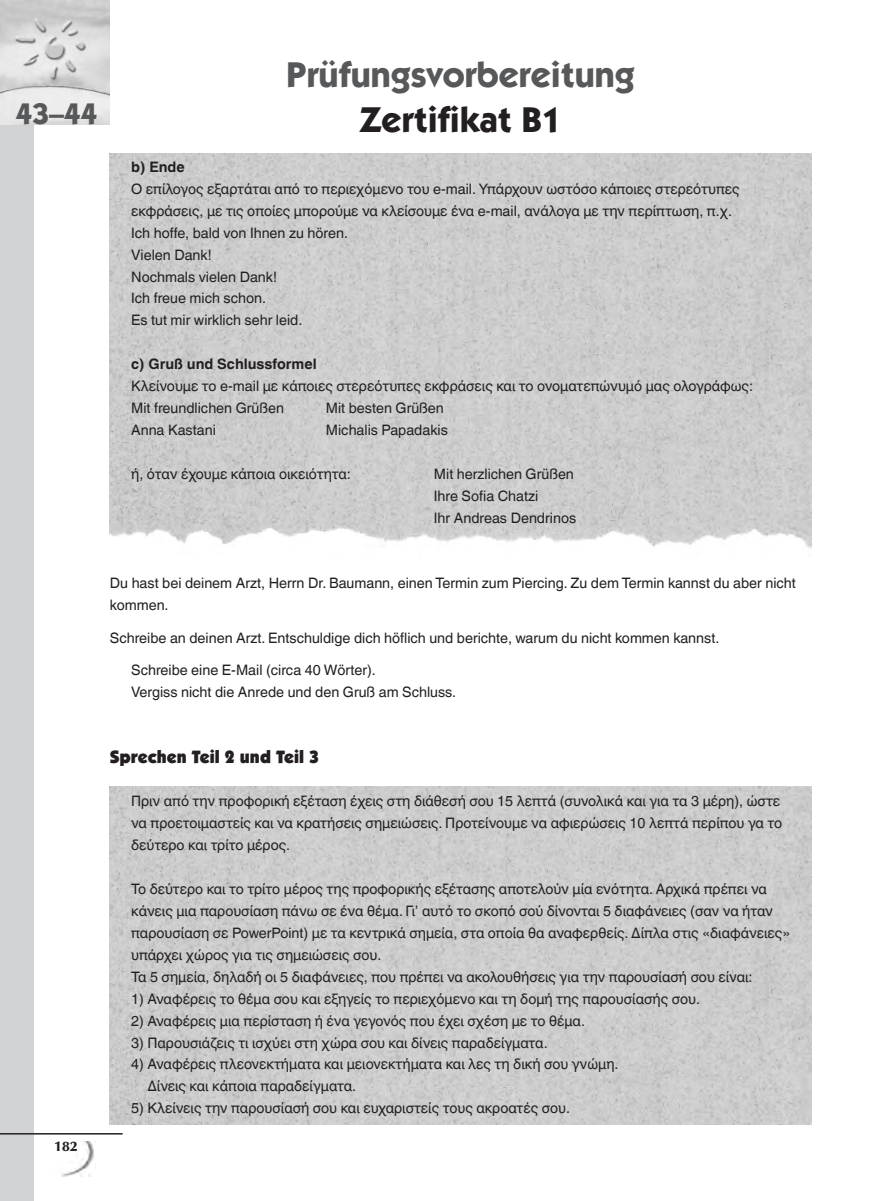
<style>
.page{position:relative;width:896px;height:1201px;background:#fff}
.page>*{position:absolute;margin:0;border:0;box-sizing:border-box;transform-origin:0 0}
.t1{font:700 36px "Itc Kabel";color:#57585a}
.t2{font:700 36px "Itc Kabel";color:#231f20}
.t3{font:700 30px "Itc Kabel";color:#57585a}
.t4{font:900 18px "Itc Kabel";color:#231f20}
._01-Bodytext{font:14.4px/21.9px "Helvetica Linotype";color:#231f20}
._01-Bodytext-2{font:700 14.4px "Helvetica Linotype";color:#231f20}
.t5{font:700 14.25px "UB Optima";color:#231f20}
</style>
<div class="page">
<img style="left:61px;top:1141px;width:34px;height:35px">
<div style="left:0;top:4px;width:33px;height:1196px;background:#d1d2d4"></div>
<img style="left:0;top:0;width:110px;height:124px">
<hr style="left:0;top:1132px;width:123px;height:2px;background:#231f20">
<img style="left:110px;top:787px;width:701px;height:337px">
<img style="left:110px;top:153px;width:701px;height:396px">
<svg style="left:0;top:0;width:5px;height:5px"></svg>
<p class="t3" style="left:16px;top:95px;width:83px">43–44</p>
<h1 class="t1" style="left:287px;top:52px;width:350px">Prüfungsvorbereitung</h1>
<h1 class="t2" style="left:360px;top:97px;width:204px">Zertifikat B1</h1>
<p class="_01-Bodytext-2" style="left:131px;top:158px;width:55px">b) Ende</p>
<p class="_01-Bodytext" style="left:131px;top:178px;width:610px">Ο επίλογος εξαρτάται από το περιεχόμενο του e-mail. Υπάρχουν ωστόσο κάποιες στερεότυπες εκφράσεις, με τις οποίες μπορούμε να κλείσουμε ένα e-mail, ανάλογα με την περίπτωση, π.χ.</p>
<p class="_01-Bodytext" style="left:131px;top:222px;width:218px">Ich hoffe, bald von Ihnen zu hören.</p>
<p class="_01-Bodytext" style="left:131px;top:244px;width:82px">Vielen Dank!</p>
<p class="_01-Bodytext" style="left:131px;top:265px;width:147px">Nochmals vielen Dank!</p>
<p class="_01-Bodytext" style="left:131px;top:287px;width:136px">Ich freue mich schon.</p>
<p class="_01-Bodytext" style="left:131px;top:309px;width:173px">Es tut mir wirklich sehr leid.</p>
<p class="_01-Bodytext-2" style="left:131px;top:356px;width:187px">c) Gruß und Schlussformel</p>
<p class="_01-Bodytext" style="left:131px;top:375px;width:623px">Κλείνουμε το e-mail με κάποιες στερεότυπες εκφράσεις και το ονοματεπώνυμό μας ολογράφως:</p>
<p class="_01-Bodytext" style="left:131px;top:397px;width:154px">Mit freundlichen Grüßen</p>
<p class="_01-Bodytext" style="left:326px;top:397px;width:119px">Mit besten Grüßen</p>
<p class="_01-Bodytext" style="left:131px;top:419px;width:86px">Anna Kastani</p>
<p class="_01-Bodytext" style="left:326px;top:419px;width:124px">Michalis Papadakis</p>
<p class="_01-Bodytext" style="left:131px;top:463px;width:221px">ή, όταν έχουμε κάποια οικειότητα:</p>
<p class="_01-Bodytext" style="left:434px;top:463px;width:141px">Mit herzlichen Grüßen</p>
<p class="_01-Bodytext" style="left:434px;top:484px;width:106px">Ihre Sofia Chatzi</p>
<p class="_01-Bodytext" style="left:434px;top:506px;width:144px">Ihr Andreas Dendrinos</p>
<p class="t5" style="left:55px;top:1137px;width:25px">182</p>
<p class="_01-Bodytext" style="left:110px;top:572px;width:687px">Du hast bei deinem Arzt, Herrn Dr. Baumann, einen Termin zum Piercing. Zu dem Termin kannst du aber nicht kommen.</p>
<p class="_01-Bodytext" style="left:110px;top:626px;width:611px">Schreibe an deinen Arzt. Entschuldige dich höflich und berichte, warum du nicht kommen kannst.</p>
<p class="_01-Bodytext" style="left:131px;top:659px;width:246px">Schreibe eine E-Mail (circa 40 Wörter).</p>
<p class="_01-Bodytext" style="left:131px;top:681px;width:327px">Vergiss nicht die Anrede und den Gruß am Schluss.</p>
<p class="t4" style="left:110px;top:745px;width:211px">Sprechen Teil 2 und Teil 3</p>
<p class="_01-Bodytext" style="left:131px;top:790px;width:653px">Πριν από την προφορική εξέταση έχεις στη διάθεσή σου 15 λεπτά (συνολικά και για τα 3 μέρη), ώστε να προετοιμαστείς και να κρατήσεις σημειώσεις. Προτείνουμε να αφιερώσεις 10 λεπτά περίπου γα το δεύτερο και τρίτο μέρος.</p>
<p class="_01-Bodytext" style="left:131px;top:878px;width:661px">Το δεύτερο και το τρίτο μέρος της προφορικής εξέτασης αποτελούν μία ενότητα. Αρχικά πρέπει να κάνεις μια παρουσίαση πάνω σε ένα θέμα. Γι’ αυτό το σκοπό σού δίνονται 5 διαφάνειες (σαν να ήταν παρουσίαση σε PowerPoint) με τα κεντρικά σημεία, στα οποία θα αναφερθείς. Δίπλα στις «διαφάνειες» υπάρχει χώρος για τις σημειώσεις σου.</p>
<p class="_01-Bodytext" style="left:131px;top:965px;width:623px">Τα 5 σημεία, δηλαδή οι 5 διαφάνειες, που πρέπει να ακολουθήσεις για την παρουσίασή σου είναι:</p>
<p class="_01-Bodytext" style="left:131px;top:987px;width:570px">1) Αναφέρεις το θέμα σου και εξηγείς το περιεχόμενο και τη δομή της παρουσίασής σου.</p>
<p class="_01-Bodytext" style="left:131px;top:1009px;width:455px">2) Αναφέρεις μια περίσταση ή ένα γεγονός που έχει σχέση με το θέμα.</p>
<p class="_01-Bodytext" style="left:131px;top:1031px;width:418px">3) Παρουσιάζεις τι ισχύει στη χώρα σου και δίνεις παραδείγματα.</p>
<p class="_01-Bodytext" style="left:147px;top:1053px;width:473px;text-indent:-16px">4) Αναφέρεις πλεονεκτήματα και μειονεκτήματα και λες τη δική σου γνώμη.<br>Δίνεις και κάποια παραδείγματα.</p>
<p class="_01-Bodytext" style="left:131px;top:1097px;width:440px">5) Κλείνεις την παρουσίασή σου και ευχαριστείς τους ακροατές σου.</p>
</div>
